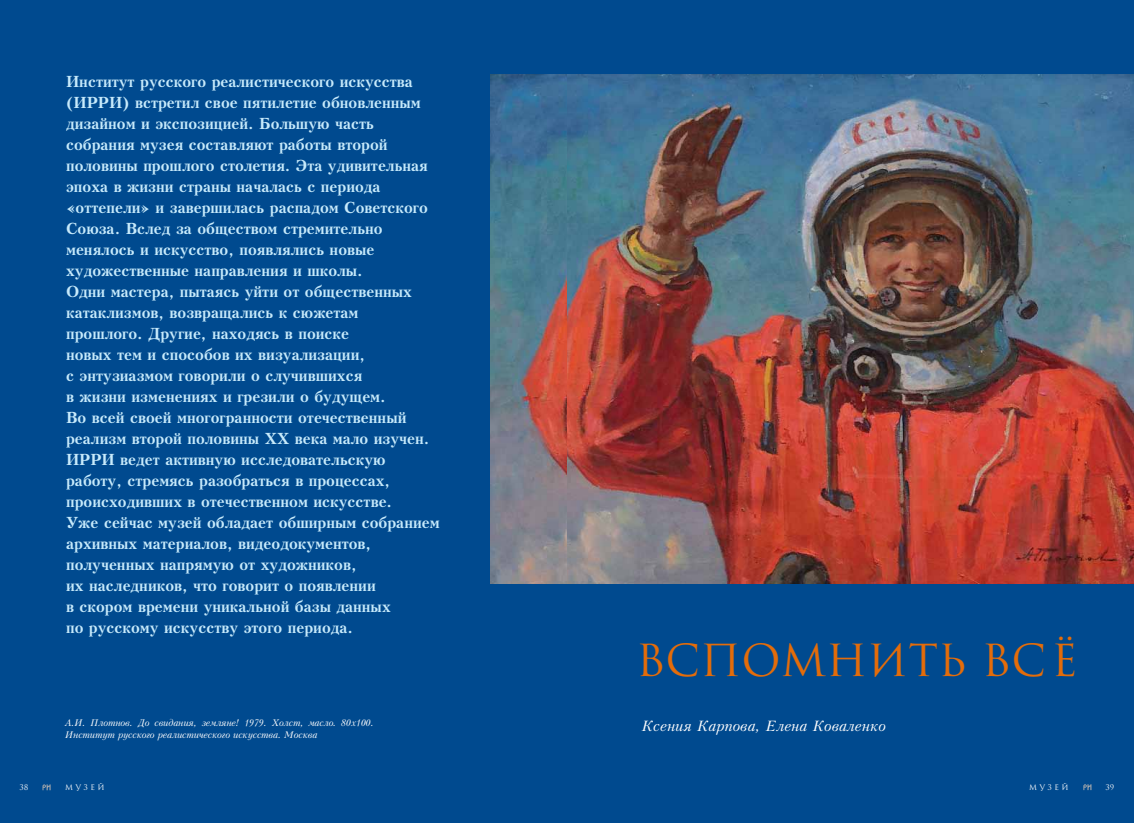
<style>
.page{position:relative;width:1134px;height:823px;background:#fff}
.page>*{position:absolute;margin:0;border:0;box-sizing:border-box;transform-origin:0 0}
.t1{font:43px "Romul";color:#e36c0a}
.t2{font:700 15px/21px "Kudrashov";color:#c7eafb}
.t3{font:italic 14px "Kudryashev";color:#fff}
.t4{font:italic 9px/12px "Kudryashev";letter-spacing:-.02em;color:#fff}
.t5{font:7.5px "Romul";letter-spacing:.33em;color:#fff}
</style>
<div class="page">
<div style="left:0;top:0;width:1134px;height:822px;background:#004a8f"></div>
<img style="left:490px;top:75px;width:644px;height:507px">
<svg style="left:1083px;top:784px;width:8px;height:5px"></svg>
<svg style="left:43px;top:784px;width:8px;height:5px"></svg>
<p class="t2" style="left:66px;top:71px;width:375px">Институт русского реалистического искусства (ИРРИ) встретил свое пятилетие обновленным дизайном и экспозицией. Большую часть собрания музея составляют работы второй половины прошлого столетия. Эта удивительная эпоха в жизни страны началась с периода «оттепели» и завершилась распадом Советского Союза. Вслед за обществом стремительно менялось и искусство, появлялись новые художественные направления и школы.<br>Одни мастера, пытаясь уйти от общественных катаклизмов, возвращались к сюжетам<br>прошлого. Другие, находясь в поиске<br>новых тем и способов их визуализации,<br>с энтузиазмом говорили о случившихся<br>в жизни изменениях и грезили о будущем.<br>Во всей своей многогранности отечественный реализм второй половины XX века мало изучен.<br>ИРРИ ведет активную исследовательскую работу, стремясь разобраться в процессах, происходивших в отечественном искусстве.<br>Уже сейчас музей обладает обширным собранием архивных материалов, видеодокументов, полученных напрямую от художников,<br>их наследников, что говорит о появлении<br>в скором времени уникальной базы данных<br>по русскому искусству этого периода.</p>
<p class="t4" style="left:65px;top:716px;width:310px">А.И. Плотнов. До свидания, земляне! 1979. Холст, масло. 80х100.<br>Институт русского реалистического искусства. Москва</p>
<h1 class="t1" style="left:636px;top:634px;width:451px">Вспомнить всё</h1>
<p class="t3" style="left:642px;top:717px;width:246px">Ксения Карпова, Елена Коваленко</p>
<p class="t5" style="left:19px;top:782px;width:11px">38</p>
<p class="t5" style="left:65px;top:782px;width:41px">музей</p>
<p class="t5" style="left:1029px;top:782px;width:41px">музей</p>
<p class="t5" style="left:1105px;top:782px;width:10px">39</p>
</div>
